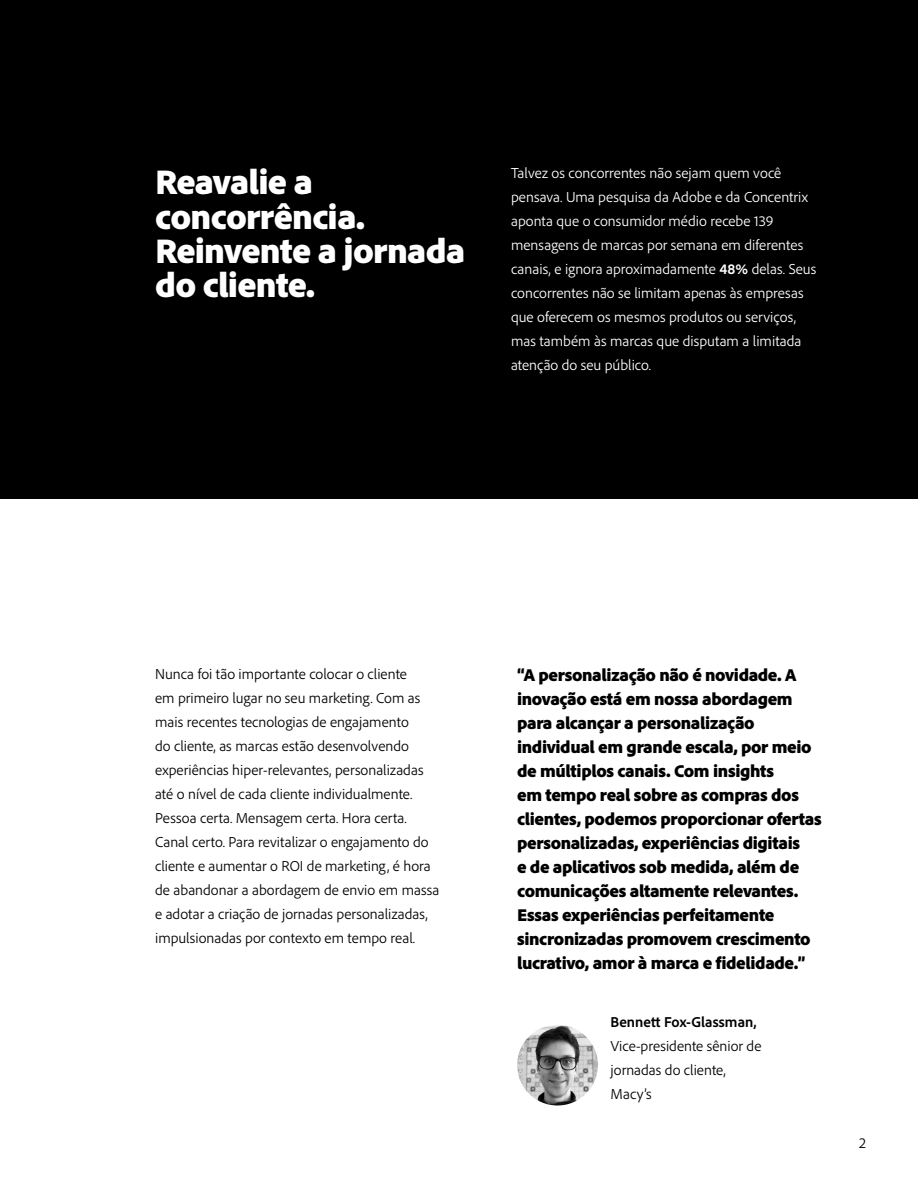
<style>
.page{position:relative;width:918px;height:1188px;background:#fff}
.page>*{position:absolute;margin:0;border:0;box-sizing:border-box;transform-origin:0 0}
.t1{font:900 36px/34.5px "Adobe Clean";letter-spacing:-.02em;color:#fff}
.t2{font:900 18px/24px "Adobe Clean";letter-spacing:-.02em;color:#000}
.t3{font:300 15px/24px "Adobe Clean";color:#000}
.t4{font:300 15px/24px "Adobe Clean";color:#fff}
.t5{font:700 15px "Adobe Clean";letter-spacing:.005em;color:#000}
.s1{font-weight:700}
</style>
<div class="page">
<div style="left:0;top:0;width:918px;height:498px;background:#000"></div>
<img style="left:517px;top:1025px;width:81px;height:80px;border-radius:40px">
<h1 class="t1" style="left:155px;top:163px;width:312px">Reavalie a concorrência.<br>Reinvente a jornada do cliente.</h1>
<p class="t4" style="left:511px;top:160px;width:307px">Talvez os concorrentes não sejam quem você pensava. Uma pesquisa da Adobe e da Concentrix aponta que o consumidor médio recebe 139 mensagens de marcas por semana em diferentes canais, e ignora aproximadamente <span class="s1">48%</span> delas. Seus concorrentes não se limitam apenas às empresas que oferecem os mesmos produtos ou serviços, mas também às marcas que disputam a limitada atenção do seu público.</p>
<p class="t3" style="left:155px;top:661px;width:286px">Nunca foi tão importante colocar o cliente<br>em primeiro lugar no seu marketing. Com as mais recentes tecnologias de engajamento<br>do cliente, as marcas estão desenvolvendo experiências hiper-relevantes, personalizadas até o nível de cada cliente individualmente.<br>Pessoa certa. Mensagem certa. Hora certa.<br>Canal certo. Para revitalizar o engajamento do cliente e aumentar o ROI de marketing, é hora de abandonar a abordagem de envio em massa e adotar a criação de jornadas personalizadas, impulsionadas por contexto em tempo real.</p>
<p class="t2" style="left:517px;top:662px;width:306px">“A personalização não é novidade. A inovação está em nossa abordagem para alcançar a personalização individual em grande escala, por meio de múltiplos canais. Com insights<br>em tempo real sobre as compras dos clientes, podemos proporcionar ofertas personalizadas, experiências digitais<br>e de aplicativos sob medida, além de comunicações altamente relevantes.<br>Essas experiências perfeitamente sincronizadas promovem crescimento lucrativo, amor à marca e fidelidade.”</p>
<p class="t5" style="left:611px;top:1012px;width:148px">Bennett Fox-Glassman,</p>
<p class="t3" style="left:611px;top:1034px;width:152px">Vice-presidente sênior de jornadas do cliente,<br>Macy’s</p>
<p class="t3" style="left:859px;top:1130px;width:8px">2</p>
</div>
